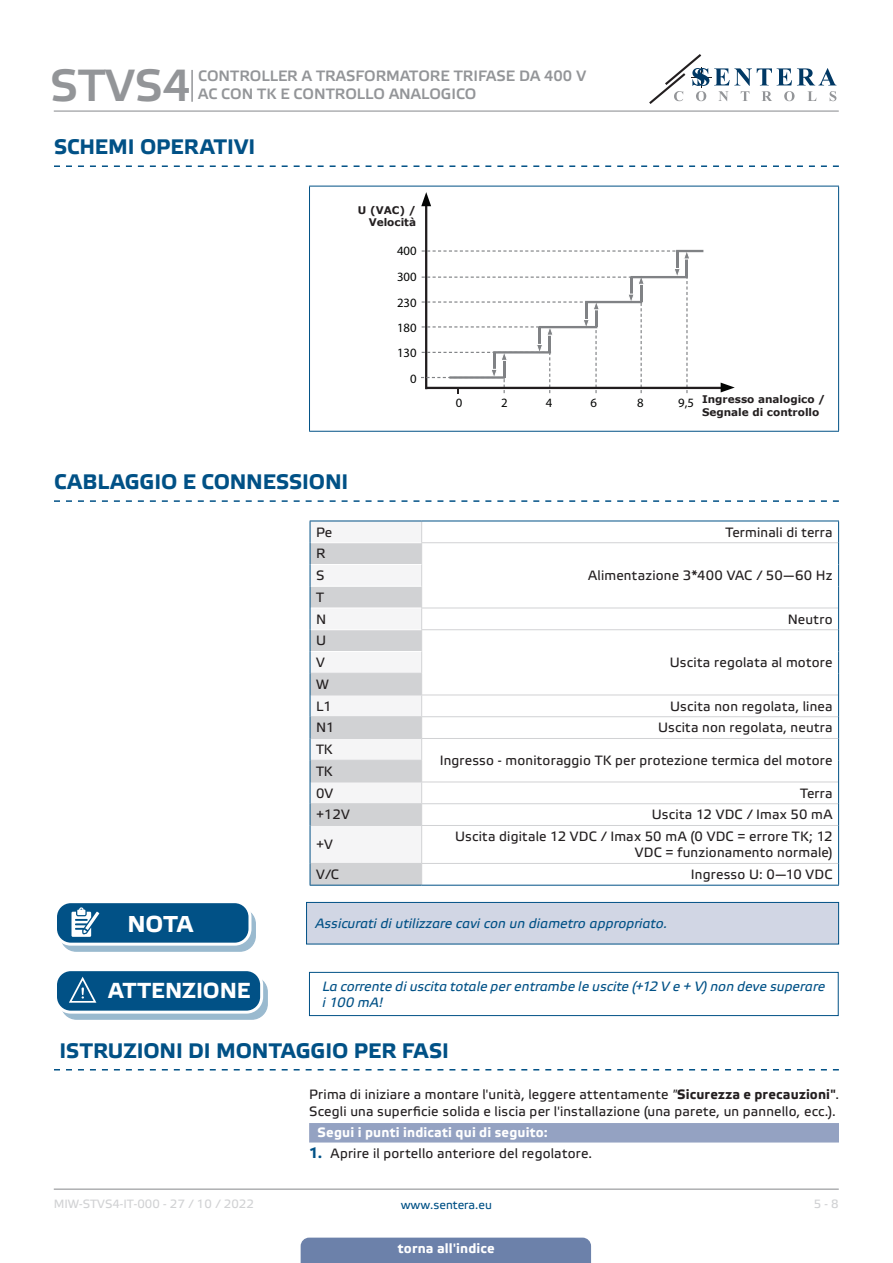
<style>
.page{position:relative;width:893px;height:1263px;background:#fff}
.page>*{position:absolute;margin:0;border:0;box-sizing:border-box;transform-origin:0 0}
.t1{font:45px "Etelka Medium Pro";color:#939598}
.t2{font:700 22.95px "Etelka Text Pro";color:#fff}
.t3{font:700 21.75px "Etelka Text Pro";color:#fff}
.t4{font:700 21px "Etelka Text Pro";letter-spacing:-.005em;color:#015186}
.t5{font:15px/18px "Etelka Medium Pro";color:#939598}
.table_text{font:13.5px/16.2px "Etelka Text Pro";letter-spacing:.015em;color:#231f20;text-align:right}
.body{font:13.5px/16.2px "Etelka Text Pro";letter-spacing:.015em;color:#231f20}
.attention{font:italic 13.5px/16.2px "Etelka Text Pro";letter-spacing:.01em;color:#015186}
.Number-roman{font:700 13.5px "Etelka Text Pro";letter-spacing:.01em;color:#fff}
.Body_text{font:13.5px "Etelka Text Pro";color:#231f20}
.t6{font:12.75px/25.7px "Myriad Pro";color:#040504;text-align:right}
.t7{font:12.75px "Myriad Pro";color:#040503}
.t8{font:12px "Etelka Text Pro";color:#d1d2d4}
.t9{font:12px "Etelka Text Pro";color:#015186}
.t10{font:700 10.5px/12.6px "Verdana";color:#231f20}
.s1{font-style:italic}
.s2{font-weight:700}
.s3{font-weight:700;font-size:15px;color:#015186}
</style>
<div class="page">
<hr style="left:54px;top:111px;width:785px;height:1px;background:#939598">
<hr style="left:54px;top:1188px;width:785px;height:2px;background:#939598">
<svg style="left:649px;top:54px;width:187px;height:50px"></svg>
<div style="left:301px;top:1237px;width:290px;height:26px;background:#6c81aa"></div>
<hr style="left:191px;top:70px;width:2px;height:32px;background:#939598">
<svg style="left:54px;top:165px;width:785px;height:2px"></svg>
<svg style="left:54px;top:500px;width:785px;height:2px"></svg>
<svg style="left:54px;top:1069px;width:785px;height:1px"></svg>
<hr style="left:309px;top:186px;width:530px;height:1px;background:#015186">
<hr style="left:309px;top:186px;width:1px;height:245px;background:#015186">
<hr style="left:838px;top:186px;width:1px;height:245px;background:#015186">
<hr style="left:309px;top:431px;width:530px;height:1px;background:#015186">
<hr style="left:425px;top:203px;width:2px;height:186px;background:#211d1e">
<svg style="left:421px;top:192px;width:10px;height:14px"></svg>
<hr style="left:426px;top:387px;width:302px;height:2px;background:#211d1e">
<svg style="left:721px;top:383px;width:14px;height:9px"></svg>
<svg style="left:421px;top:248px;width:282px;height:146px"></svg>
<hr style="left:449px;top:376px;width:56px;height:3px;background:#808285">
<hr style="left:493px;top:351px;width:58px;height:3px;background:#808285">
<hr style="left:539px;top:326px;width:58px;height:2px;background:#808285">
<hr style="left:585px;top:301px;width:57px;height:2px;background:#808285">
<hr style="left:630px;top:276px;width:58px;height:2px;background:#808285">
<hr style="left:676px;top:250px;width:27px;height:2px;background:#808285">
<svg style="left:422px;top:543px;width:416px;height:342px"></svg>
<hr style="left:422px;top:695px;width:416px;height:1px;background:#d1d2d4">
<hr style="left:422px;top:716px;width:416px;height:1px;background:#d1d2d4">
<hr style="left:422px;top:738px;width:416px;height:1px;background:#d1d2d4">
<hr style="left:422px;top:782px;width:416px;height:1px;background:#d1d2d4">
<hr style="left:422px;top:803px;width:416px;height:1px;background:#d1d2d4">
<hr style="left:422px;top:825px;width:416px;height:1px;background:#d1d2d4">
<hr style="left:422px;top:863px;width:416px;height:1px;background:#d1d2d4">
<hr style="left:421px;top:542px;width:417px;height:1px;background:#d1d2d4">
<hr style="left:421px;top:608px;width:417px;height:1px;background:#d1d2d4">
<hr style="left:421px;top:629px;width:417px;height:1px;background:#d1d2d4">
<hr style="left:422px;top:521px;width:417px;height:1px;background:#015186">
<svg style="left:838px;top:521px;width:1px;height:304px"></svg>
<hr style="left:838px;top:825px;width:1px;height:38px;background:#015186">
<svg style="left:310px;top:521px;width:112px;height:364px"></svg>
<svg style="left:838px;top:863px;width:1px;height:22px"></svg>
<hr style="left:310px;top:885px;width:112px;height:1px;background:#015186">
<hr style="left:422px;top:885px;width:417px;height:1px;background:#015186">
<div style="left:61px;top:909px;width:194px;height:42px;background:#9abacf;border-radius:15px"></div>
<div style="left:60px;top:908px;width:196px;height:44px;border:1px solid #015186;border-radius:15px"></div>
<div style="left:56px;top:902px;width:194px;height:42px;background:#015186;border-radius:15px"></div>
<div style="left:54px;top:900px;width:197px;height:46px;border:3px solid #fff;border-radius:15px"></div>
<svg style="left:71px;top:907px;width:34px;height:38px"></svg>
<div style="left:307px;top:902px;width:532px;height:42px;background:#d1d6e4"></div>
<div style="left:306px;top:902px;width:533px;height:42px;border:1px solid #015186"></div>
<div style="left:61px;top:977px;width:206px;height:42px;background:#9abacf;border-radius:15px"></div>
<div style="left:61px;top:976px;width:207px;height:44px;border:1px solid #015186;border-radius:15px"></div>
<div style="left:56px;top:970px;width:206px;height:42px;background:#015186;border-radius:15px"></div>
<div style="left:54px;top:968px;width:209px;height:46px;border:3px solid #fff;border-radius:15px"></div>
<svg style="left:67px;top:976px;width:41px;height:37px"></svg>
<div style="left:309px;top:972px;width:530px;height:44px;border:1px solid #015186"></div>
<div style="left:309px;top:1123px;width:530px;height:19px;background:#94a2c2"></div>
<h1 class="t1" style="left:50px;top:61px;width:142px">STVS4</h1>
<p class="t5" style="left:198px;top:67px;width:389px">CONTROLLER A TRASFORMATORE TRIFASE DA 400 V<br>AC CON TK E CONTROLLO ANALOGICO</p>
<p class="t4" style="left:54px;top:134px;width:203px">SCHEMI OPERATIVI</p>
<p class="t10" style="left:358px;top:203px;width:60px;text-align:right">U (VAC) /<br>Velocità</p>
<p class="t6" style="left:397px;top:237px;width:21px">400</p>
<p class="t6" style="left:397px;top:264px;width:21px">300</p>
<p class="t6" style="left:397px;top:289px;width:21px">230</p>
<p class="t6" style="left:397px;top:314px;width:21px">180</p>
<p class="t6" style="left:397px;top:340px;width:21px">130<br>0</p>
<p class="t6" style="left:456px;top:389px;width:8px">0</p>
<p class="t6" style="left:546px;top:389px;width:8px">4</p>
<p class="t6" style="left:590px;top:389px;width:8px">6</p>
<p class="t6" style="left:637px;top:389px;width:8px">8</p>
<p class="t6" style="left:678px;top:389px;width:17px">9,5</p>
<p class="t7" style="left:501px;top:394px;width:8px">2</p>
<p class="t10" style="left:702px;top:393px;width:125px">Ingresso analogico /<br>Segnale di controllo</p>
<p class="t4" style="left:54px;top:469px;width:296px">CABLAGGIO E CONNESSIONI</p>
<p class="Body_text" style="left:316px;top:525px;width:18px">Pe</p>
<p class="table_text" style="left:725px;top:525px;width:109px">Terminali di terra</p>
<p class="Body_text" style="left:316px;top:547px;width:11px">R</p>
<p class="Body_text" style="left:316px;top:568px;width:10px">S</p>
<p class="table_text" style="left:588px;top:568px;width:246px">Alimentazione 3*400 VAC / 50—60 Hz</p>
<p class="Body_text" style="left:316px;top:590px;width:9px">T</p>
<p class="Body_text" style="left:316px;top:612px;width:12px">N</p>
<p class="table_text" style="left:788px;top:612px;width:46px">Neutro</p>
<p class="Body_text" style="left:316px;top:634px;width:11px">U</p>
<p class="Body_text" style="left:316px;top:655px;width:10px">V</p>
<p class="table_text" style="left:670px;top:655px;width:164px">Uscita regolata al motore</p>
<p class="Body_text" style="left:316px;top:677px;width:14px">W</p>
<p class="Body_text" style="left:316px;top:699px;width:17px">L1</p>
<p class="table_text" style="left:670px;top:699px;width:164px">Uscita non regolata, linea</p>
<p class="Body_text" style="left:316px;top:720px;width:20px">N1</p>
<p class="table_text" style="left:658px;top:720px;width:176px">Uscita non regolata, neutra</p>
<p class="Body_text" style="left:316px;top:742px;width:18px">TK</p>
<p class="table_text" style="left:440px;top:753px;width:394px">Ingresso - monitoraggio TK per protezione termica del motore</p>
<p class="Body_text" style="left:316px;top:764px;width:18px">TK</p>
<p class="Body_text" style="left:316px;top:786px;width:19px">0V</p>
<p class="table_text" style="left:800px;top:786px;width:34px">Terra</p>
<p class="Body_text" style="left:316px;top:807px;width:35px">+12V</p>
<p class="table_text" style="left:652px;top:807px;width:182px">Uscita 12 VDC / Imax 50 mA</p>
<p class="Body_text" style="left:316px;top:837px;width:18px">+V</p>
<p class="table_text" style="left:455px;top:829px;width:379px">Uscita digitale 12 VDC / Imax 50 mA (0 VDC = errore TK; 12<br>VDC = funzionamento normale)</p>
<p class="Body_text" style="left:316px;top:867px;width:24px">V/C</p>
<p class="table_text" style="left:691px;top:867px;width:143px">Ingresso U: 0—10 VDC</p>
<p class="t2" style="left:127px;top:910px;width:67px">NOTA</p>
<p class="attention" style="left:315px;top:916px;width:353px">Assicurati di utilizzare cavi con un diametro appropriato.</p>
<p class="t3" style="left:108px;top:977px;width:143px">ATTENZIONE</p>
<p class="attention" style="left:323px;top:979px;width:504px">La corrente di uscita totale per entrambe le uscite (+12 V e + V) non deve superare i 100 mA!</p>
<p class="t4" style="left:59px;top:1037px;width:391px">ISTRUZIONI DI MONTAGGIO PER FASI</p>
<p class="body" style="left:309px;top:1087px;width:531px">Prima di iniziare a montare l'unità, leggere attentamente <span class="s1">"</span><span class="s2">Sicurezza e precauzioni"</span>.<br>Scegli una superficie solida e liscia per l'installazione (una parete, un pannello, ecc.).</p>
<p class="Number-roman" style="left:318px;top:1124px;width:232px">Segui i punti indicati qui di seguito:</p>
<p class="body" style="left:309px;top:1146px;width:284px"><span class="s3">1.</span> Aprire il portello anteriore del regolatore.</p>
<p class="t8" style="left:54px;top:1197px;width:202px">MIW-STVS4-IT-000 - 27 / 10 / 2022</p>
<p class="t9" style="left:401px;top:1198px;width:93px">www.sentera.eu</p>
<p class="t8" style="left:814px;top:1197px;width:27px">5 - 8</p>
<p class="Number-roman" style="left:398px;top:1239px;width:98px">torna all'indice</p>
</div>
